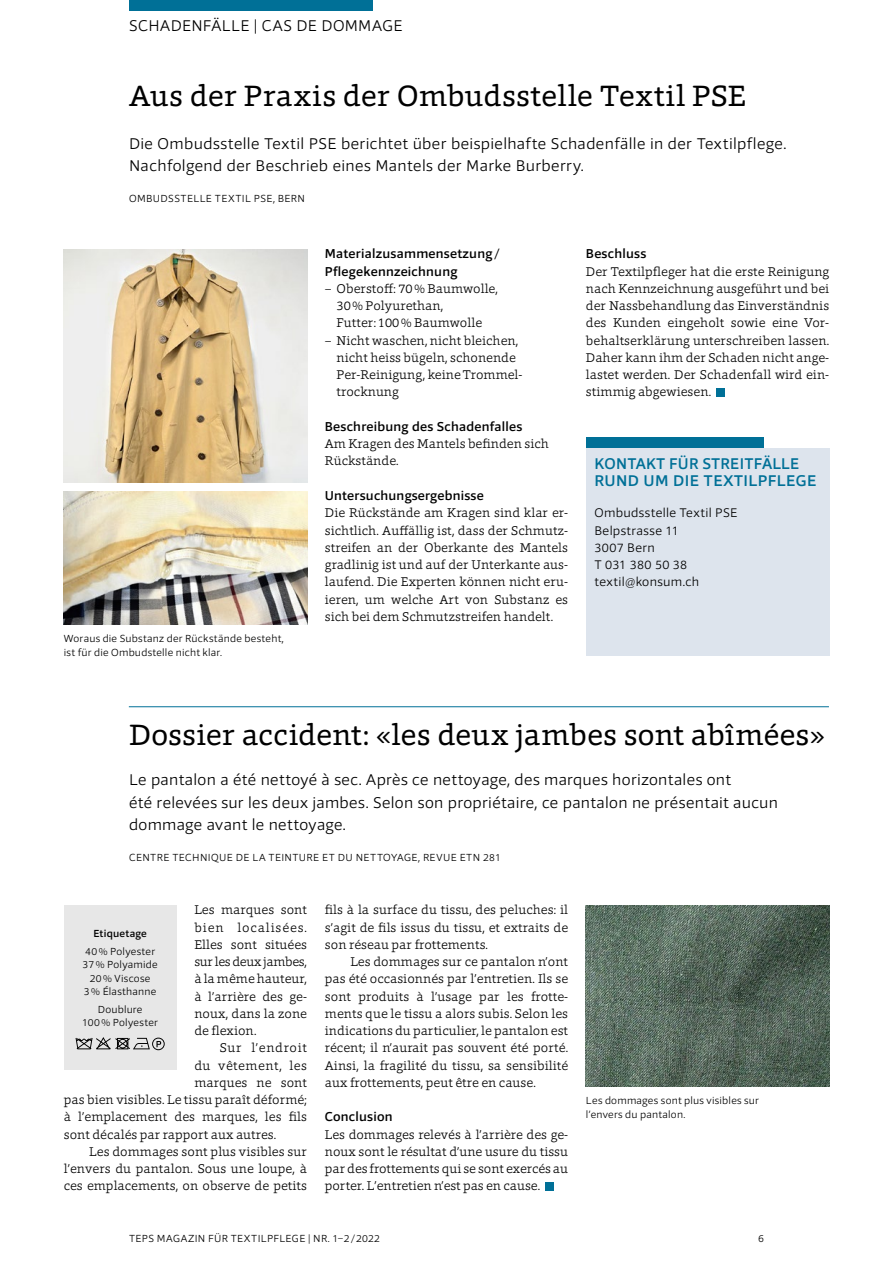
<style>
.page{position:relative;width:893px;height:1263px;background:#fff}
.page>*{position:absolute;margin:0;border:0;box-sizing:border-box;transform-origin:0 0}
.t1{font:30px "Foro Rounded";color:#000}
.t2{font:300 15.9px/22.5px "Foro Sans";letter-spacing:.025em;color:#000}
.t3{font:500 15.9px/17.2px "Foro Sans";letter-spacing:.02em;color:#007097}
.t4{font:500 13.2px/17.2px "Foro Sans";letter-spacing:.02em;color:#000}
.t5{font:300 12.9px/17.2px "Foro";letter-spacing:.005em;color:#000;text-align:justify}
.t6{font:300 12.9px "Foro";letter-spacing:.04em;color:#000}
.t7{font:300 12.9px "Foro";letter-spacing:.055em;color:#000}
.t8{font:300 12.75px/17.2px "Foro Sans";letter-spacing:.03em;color:#000}
.t9{font:300 10.5px/13.5px "Foro Sans";letter-spacing:.03em;color:#000}
.t10{font:500 10.5px "Foro Sans";letter-spacing:.025em;color:#000}
</style>
<div class="page">
<div style="left:129px;top:0;width:243px;height:11px;background:#007097"></div>
<hr style="left:129px;top:706px;width:700px;height:1px;background:#007097">
<div style="left:545px;top:1182px;width:8px;height:8px;background:#007097"></div>
<div style="left:586px;top:438px;width:178px;height:10px;background:#007097"></div>
<div style="left:586px;top:448px;width:243px;height:207px;background:#dde4ed"></div>
<img style="left:64px;top:492px;width:243px;height:133px">
<img style="left:586px;top:906px;width:243px;height:181px">
<div style="left:716px;top:388px;width:9px;height:8px;background:#007097"></div>
<img style="left:64px;top:250px;width:243px;height:233px">
<div style="left:64px;top:905px;width:112px;height:164px;background:#e7e7e7"></div>
<svg style="left:76px;top:1037px;width:89px;height:13px"></svg>
<p class="t2" style="left:129px;top:14px;width:275px">SCHADENFÄLLE | CAS DE DOMMAGE</p>
<h1 class="t1" style="left:129px;top:76px;width:619px">Aus der Praxis der Ombudsstelle Textil PSE</h1>
<p class="t2" style="left:129px;top:132px;width:659px">Die Ombudsstelle Textil PSE berichtet über beispielhafte Schadenfälle in der Textilpflege.<br>Nachfolgend der Beschrieb eines Mantels der Marke Burberry.</p>
<p class="t9" style="left:129px;top:192px;width:177px">OMBUDSSTELLE TEXTIL PSE, BERN</p>
<p class="t9" style="left:64px;top:632px;width:222px">Woraus die Substanz der Rückstände besteht, ist für die Ombudstelle nicht klar.</p>
<p class="t4" style="left:325px;top:245px;width:176px">Materialzusammensetzung /<br>Pflegekennzeichnung</p>
<p class="t5" style="left:337px;top:280px;width:163px;text-align:left;text-indent:-12px">– Oberstoff: 70% Baumwolle,<br>30% Polyurethan,<br>Futter: 100% Baumwolle</p>
<p class="t5" style="left:337px;top:331px;width:186px;text-align:left;text-indent:-12px">– Nicht waschen, nicht bleichen, nicht heiss bügeln, schonende<br>Per-Reinigung, keine Trommel&shy;trocknung</p>
<p class="t4" style="left:325px;top:418px;width:199px">Beschreibung des Schadenfalles</p>
<p class="t5" style="left:325px;top:435px;width:226px">Am Kragen des Mantels befinden sich<br>Rückstände.</p>
<p class="t4" style="left:325px;top:487px;width:160px">Untersuchungsergebnisse</p>
<p class="t5" style="left:325px;top:504px;width:245px">Die Rückstände am Kragen sind klar er&shy;sichtlich. Auffällig ist, dass der Schmutz&shy;streifen an der Oberkante des Mantels gradlinig ist und auf der Unterkante aus&shy;laufend. Die Experten können nicht eru&shy;ieren, um welche Art von Substanz es sich bei dem Schmutzstreifen handelt.</p>
<p class="t4" style="left:586px;top:245px;width:62px">Beschluss</p>
<p class="t5" style="left:586px;top:262px;width:245px">Der Textilpfleger hat die erste Reinigung nach Kennzeichnung ausgeführt und bei der Nassbehandlung das Einverständnis des Kunden eingeholt sowie eine Vor&shy;behaltserklärung unterschreiben lassen.<br>Daher kann ihm der Schaden nicht ange&shy;lastet werden. Der Schadenfall wird ein&shy;stimmig abgewiesen.</p>
<p class="t3" style="left:595px;top:454px;width:223px">KONTAKT FÜR STREITFÄLLE<br>RUND UM DIE TEXTILPFLEGE</p>
<p class="t8" style="left:594px;top:504px;width:144px">Ombudsstelle Textil PSE<br>Belpstrasse 11<br>3007 Bern<br>T 031 380 50 38 textil@konsum.ch</p>
<h1 class="t1" style="left:129px;top:715px;width:698px">Dossier accident: «les deux jambes sont abîmées»</h1>
<p class="t2" style="left:129px;top:769px;width:650px">Le pantalon a été nettoyé à sec. Après ce nettoyage, des marques horizontales ont<br>été relevées sur les deux jambes. Selon son propriétaire, ce pantalon ne présentait aucun dommage avant le nettoyage.</p>
<p class="t9" style="left:129px;top:851px;width:373px">CENTRE TECHNIQUE DE LA TEINTURE ET DU NETTOYAGE, REVUE ETN 281</p>
<p class="t5" style="left:194px;top:901px;width:114px">Les marques sont bien localisées.<br>Elles sont situées sur les deux jambes, à la même hauteur, à l’arrière des ge&shy;noux, dans la zone de flexion.</p>
<p class="t7" style="left:220px;top:1040px;width:89px">Sur l’endroit</p>
<p class="t6" style="left:194px;top:1057px;width:114px">du vêtement, les</p>
<p class="t5" style="left:194px;top:1073px;width:114px">marques ne sont</p>
<p class="t5" style="left:64px;top:1091px;width:245px">pas bien visibles. Le tissu paraît déformé;</p>
<p class="t5" style="left:64px;top:1108px;width:245px">à l’emplacement des marques, les fils</p>
<p class="t5" style="left:64px;top:1125px;width:214px">sont décalés par rapport aux autres.</p>
<p class="t5" style="left:89px;top:1143px;width:219px">Les dommages sont plus visibles sur</p>
<p class="t5" style="left:64px;top:1160px;width:245px">l’envers du pantalon. Sous une loupe, à</p>
<p class="t5" style="left:64px;top:1177px;width:245px">ces emplacements, on observe de petits</p>
<p class="t10" style="left:93px;top:926px;width:55px">Etiquetage</p>
<p class="t9" style="left:83px;top:944px;width:77px;text-align:center">40 % Polyester<br>37 % Polyamide<br>20 % Viscose<br>3 % Élasthanne</p>
<p class="t9" style="left:82px;top:1002px;width:77px;text-align:center">Doublure<br>100 % Polyester</p>
<p class="t5" style="left:325px;top:901px;width:245px">fils à la surface du tissu, des peluches: il s’agit de fils issus du tissu, et extraits de son réseau par frottements.</p>
<p class="t5" style="left:325px;top:953px;width:245px;text-indent:26px">Les dommages sur ce pantalon n’ont pas été occasionnés par l’entretien. Ils se sont produits à l’usage par les frotte&shy;ments que le tissu a alors subis. Selon les indications du particulier, le pantalon est récent; il n’aurait pas souvent été porté.<br>Ainsi, la fragilité du tissu, sa sensibilité aux frottements, peut être en cause.</p>
<p class="t4" style="left:325px;top:1108px;width:69px">Conclusion</p>
<p class="t5" style="left:325px;top:1125px;width:245px">Les dommages relevés à l’arrière des ge&shy;noux sont le résultat d’une usure du tissu par des frottements qui se sont exercés au porter. L’entretien n’est pas en cause.</p>
<p class="t9" style="left:586px;top:1094px;width:174px">Les dommages sont plus visibles sur l’envers du pantalon.</p>
<p class="t9" style="left:129px;top:1232px;width:252px">TEPS MAGAZIN FÜR TEXTILPFLEGE | NR. 1–2 /2022</p>
<p class="t9" style="left:758px;top:1232px;width:7px">6</p>
</div>
